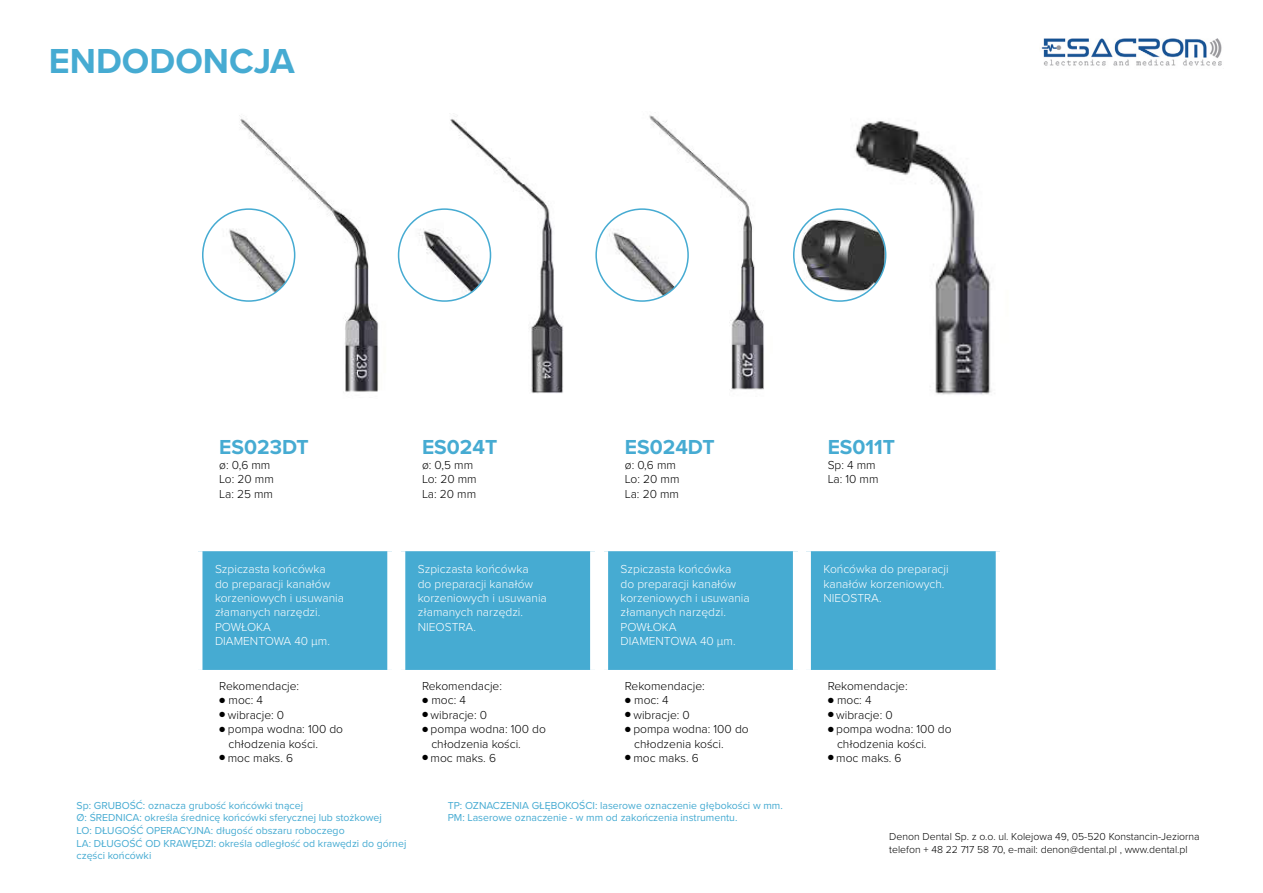
<style>
.page{position:relative;width:1263px;height:893px;background:#fff}
.page>*{position:absolute;margin:0;border:0;box-sizing:border-box;transform-origin:0 0}
.t1{font:700 36px "Proxima Nova";color:#46abd2}
.t2{font:700 21px "Proxima Nova";color:#46abd2}
.t3{font:300 12px "Proxima Nova";color:#000}
.t4{font:300 12px/14.4px "Proxima Nova";color:#fff}
.t5{font:10.5px/12.6px "Proxima Nova";color:#46abd2}
.t6{font:300 10.5px "Proxima Nova";color:#000}
.s1{font-size:9px}
</style>
<div class="page">
<img style="left:1041px;top:38px;width:181px;height:28px">
<div style="left:198px;top:547px;width:194px;height:127px;background:#46abd2"></div>
<div style="left:193px;top:551px;width:9px;height:119px;background:#fff"></div>
<div style="left:387px;top:551px;width:9px;height:119px;background:#fff"></div>
<div style="left:193px;top:542px;width:203px;height:9px;background:#fff"></div>
<div style="left:193px;top:670px;width:203px;height:9px;background:#fff"></div>
<img style="left:233px;top:115px;width:146px;height:277px">
<div style="left:401px;top:547px;width:194px;height:127px;background:#46abd2"></div>
<div style="left:396px;top:551px;width:9px;height:119px;background:#fff"></div>
<div style="left:590px;top:551px;width:9px;height:119px;background:#fff"></div>
<div style="left:396px;top:542px;width:203px;height:9px;background:#fff"></div>
<div style="left:396px;top:670px;width:203px;height:9px;background:#fff"></div>
<img style="left:429px;top:115px;width:134px;height:279px">
<div style="left:604px;top:547px;width:193px;height:127px;background:#46abd2"></div>
<div style="left:599px;top:551px;width:9px;height:119px;background:#fff"></div>
<div style="left:793px;top:551px;width:9px;height:119px;background:#fff"></div>
<div style="left:599px;top:542px;width:203px;height:9px;background:#fff"></div>
<div style="left:599px;top:670px;width:203px;height:9px;background:#fff"></div>
<img style="left:634px;top:115px;width:130px;height:275px">
<div style="left:806px;top:547px;width:194px;height:127px;background:#46abd2"></div>
<div style="left:802px;top:551px;width:9px;height:119px;background:#fff"></div>
<div style="left:996px;top:551px;width:9px;height:119px;background:#fff"></div>
<div style="left:802px;top:542px;width:203px;height:9px;background:#fff"></div>
<div style="left:802px;top:670px;width:203px;height:9px;background:#fff"></div>
<img style="left:851px;top:121px;width:141px;height:274px">
<img style="left:205px;top:211px;width:87px;height:88px">
<div style="left:202px;top:208px;width:93px;height:94px;border:2px solid #46abd2;border-radius:50%"></div>
<img style="left:401px;top:211px;width:87px;height:88px">
<div style="left:398px;top:208px;width:93px;height:94px;border:2px solid #46abd2;border-radius:50%"></div>
<img style="left:598px;top:211px;width:88px;height:88px">
<div style="left:595px;top:208px;width:94px;height:94px;border:2px solid #46abd2;border-radius:50%"></div>
<img style="left:795px;top:212px;width:89px;height:86px">
<div style="left:793px;top:208px;width:93px;height:94px;border:2px solid #46abd2;border-radius:50%"></div>
<p class="t1" style="left:49px;top:34px;width:247px">ENDODONCJA</p>
<p class="t2" style="left:219px;top:432px;width:91px">ES023DT</p>
<p class="t3" style="left:219px;top:456px;width:53px">ø: 0,6 mm</p>
<p class="t3" style="left:219px;top:470px;width:56px">Lo: 20 mm</p>
<p class="t3" style="left:219px;top:485px;width:55px">La: 25 mm</p>
<p class="t2" style="left:422px;top:432px;width:77px">ES024T</p>
<p class="t3" style="left:422px;top:456px;width:53px">ø: 0,5 mm</p>
<p class="t3" style="left:422px;top:470px;width:56px">Lo: 20 mm</p>
<p class="t3" style="left:422px;top:485px;width:56px">La: 20 mm</p>
<p class="t2" style="left:625px;top:432px;width:91px">ES024DT</p>
<p class="t3" style="left:625px;top:456px;width:53px">ø: 0,6 mm</p>
<p class="t3" style="left:625px;top:470px;width:56px">Lo: 20 mm</p>
<p class="t3" style="left:625px;top:485px;width:56px">La: 20 mm</p>
<p class="t4" style="left:215px;top:561px;width:131px">Szpiczasta końcówka<br>do preparacji kanałów korzeniowych i usuwania złamanych narzędzi.</p>
<p class="t4" style="left:215px;top:619px;width:58px">POWŁOKA</p>
<p class="t4" style="left:215px;top:633px;width:117px">DIAMENTOWA 40 μm.</p>
<p class="t3" style="left:219px;top:677px;width:82px">Rekomendacje:</p>
<p class="t3" style="left:219px;top:691px;width:45px"><span class="s1">●</span> moc: 4</p>
<p class="t3" style="left:219px;top:706px;width:67px"><span class="s1">●</span> wibracje: 0</p>
<p class="t3" style="left:219px;top:720px;width:125px"><span class="s1">●</span> pompa wodna: 100 do</p>
<p class="t3" style="left:229px;top:735px;width:91px">chłodzenia kości.</p>
<p class="t3" style="left:219px;top:749px;width:75px"><span class="s1">●</span> moc maks. 6</p>
<p class="t4" style="left:418px;top:561px;width:131px">Szpiczasta końcówka<br>do preparacji kanałów korzeniowych i usuwania złamanych narzędzi.</p>
<p class="t4" style="left:418px;top:619px;width:60px">NIEOSTRA.</p>
<p class="t3" style="left:422px;top:677px;width:82px">Rekomendacje:</p>
<p class="t3" style="left:422px;top:691px;width:45px"><span class="s1">●</span> moc: 4</p>
<p class="t3" style="left:422px;top:706px;width:67px"><span class="s1">●</span> wibracje: 0</p>
<p class="t3" style="left:422px;top:720px;width:125px"><span class="s1">●</span> pompa wodna: 100 do</p>
<p class="t3" style="left:431px;top:735px;width:91px">chłodzenia kości.</p>
<p class="t3" style="left:422px;top:749px;width:75px"><span class="s1">●</span> moc maks. 6</p>
<p class="t4" style="left:621px;top:561px;width:131px">Szpiczasta końcówka<br>do preparacji kanałów korzeniowych i usuwania złamanych narzędzi.</p>
<p class="t4" style="left:621px;top:619px;width:58px">POWŁOKA</p>
<p class="t4" style="left:621px;top:633px;width:117px">DIAMENTOWA 40 μm.</p>
<p class="t3" style="left:625px;top:677px;width:82px">Rekomendacje:</p>
<p class="t3" style="left:625px;top:691px;width:45px"><span class="s1">●</span> moc: 4</p>
<p class="t3" style="left:625px;top:706px;width:67px"><span class="s1">●</span> wibracje: 0</p>
<p class="t3" style="left:625px;top:720px;width:125px"><span class="s1">●</span> pompa wodna: 100 do</p>
<p class="t3" style="left:634px;top:735px;width:91px">chłodzenia kości.</p>
<p class="t3" style="left:625px;top:749px;width:75px"><span class="s1">●</span> moc maks. 6</p>
<p class="t5" style="left:77px;top:798px;width:228px">Sp: GRUBOŚĆ: oznacza grubość końcówki tnącej</p>
<p class="t5" style="left:77px;top:811px;width:307px">Ø: ŚREDNICA: określa średnicę końcówki sferycznej lub stożkowej</p>
<p class="t5" style="left:77px;top:824px;width:270px">LO: DŁUGOŚĆ OPERACYJNA: długość obszaru roboczego</p>
<p class="t5" style="left:77px;top:836px;width:331px">LA: DŁUGOŚĆ OD KRAWĘDZI: określa odległość od krawędzi do górnej części końcówki</p>
<p class="t5" style="left:448px;top:798px;width:337px">TP: OZNACZENIA GŁĘBOKOŚCI: laserowe oznaczenie głębokości w mm.</p>
<p class="t5" style="left:448px;top:811px;width:291px">PM: Laserowe oznaczenie - w mm od zakończenia instrumentu.</p>
<p class="t2" style="left:828px;top:432px;width:69px">ES011T</p>
<p class="t3" style="left:828px;top:456px;width:50px">Sp: 4 mm</p>
<p class="t3" style="left:828px;top:470px;width:52px">La: 10 mm</p>
<p class="t4" style="left:823px;top:561px;width:127px">Końcówka do preparacji kanałów korzeniowych.<br>NIEOSTRA.</p>
<p class="t3" style="left:828px;top:677px;width:82px">Rekomendacje:</p>
<p class="t3" style="left:828px;top:691px;width:45px"><span class="s1">●</span> moc: 4</p>
<p class="t3" style="left:828px;top:706px;width:67px"><span class="s1">●</span> wibracje: 0</p>
<p class="t3" style="left:828px;top:720px;width:125px"><span class="s1">●</span> pompa wodna: 100 do</p>
<p class="t3" style="left:837px;top:735px;width:91px">chłodzenia kości.</p>
<p class="t3" style="left:828px;top:749px;width:75px"><span class="s1">●</span> moc maks. 6</p>
<p class="t6" style="left:889px;top:829px;width:312px">Denon Dental Sp. z o.o. ul. Kolejowa 49, 05-520 Konstancin-Jeziorna</p>
<p class="t6" style="left:889px;top:841px;width:300px">telefon + 48 22 717 58 70, e-mail: denon@dental.pl , www.dental.pl</p>
</div>
